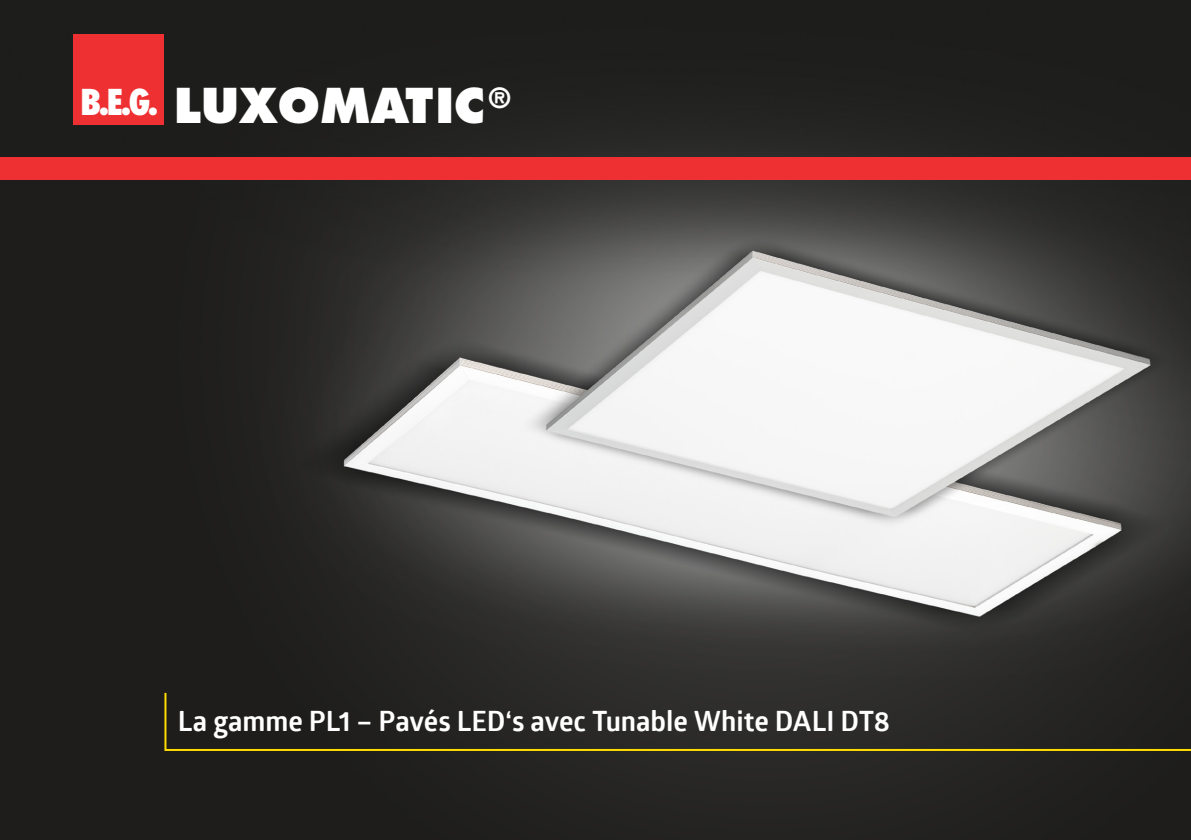
<style>
.page{position:relative;width:1191px;height:840px;background:#fff}
.page>*{position:absolute;margin:0;border:0;box-sizing:border-box;transform-origin:0 0}
.t1{font:800 46.6px "Futura";color:#fff}
.t2{font:800 condensed 34.6px "Futura";color:#fff}
.t3{font:700 28px "Glober";letter-spacing:-.005em;color:#fff}
</style>
<div class="page">
<img style="left:0;top:0;width:1191px;height:839px">
<svg style="left:163px;top:690px;width:1028px;height:61px;background:#2d2b22"></svg>
<div style="left:0;top:157px;width:1191px;height:23px;background:#ee3033"></div>
<div style="left:74px;top:34px;width:90px;height:91px;background:#ee3033"></div>
<p class="t2" style="left:80px;top:80px;width:79px">B.E.G.</p>
<p class="t1" style="left:174px;top:77px;width:338px">LUXOMATIC <sup>®</sup></p>
<p class="t3" style="left:178px;top:701px;width:714px">La gamme PL1 – Pavés LED‘s avec Tunable White DALI DT8</p>
</div>
